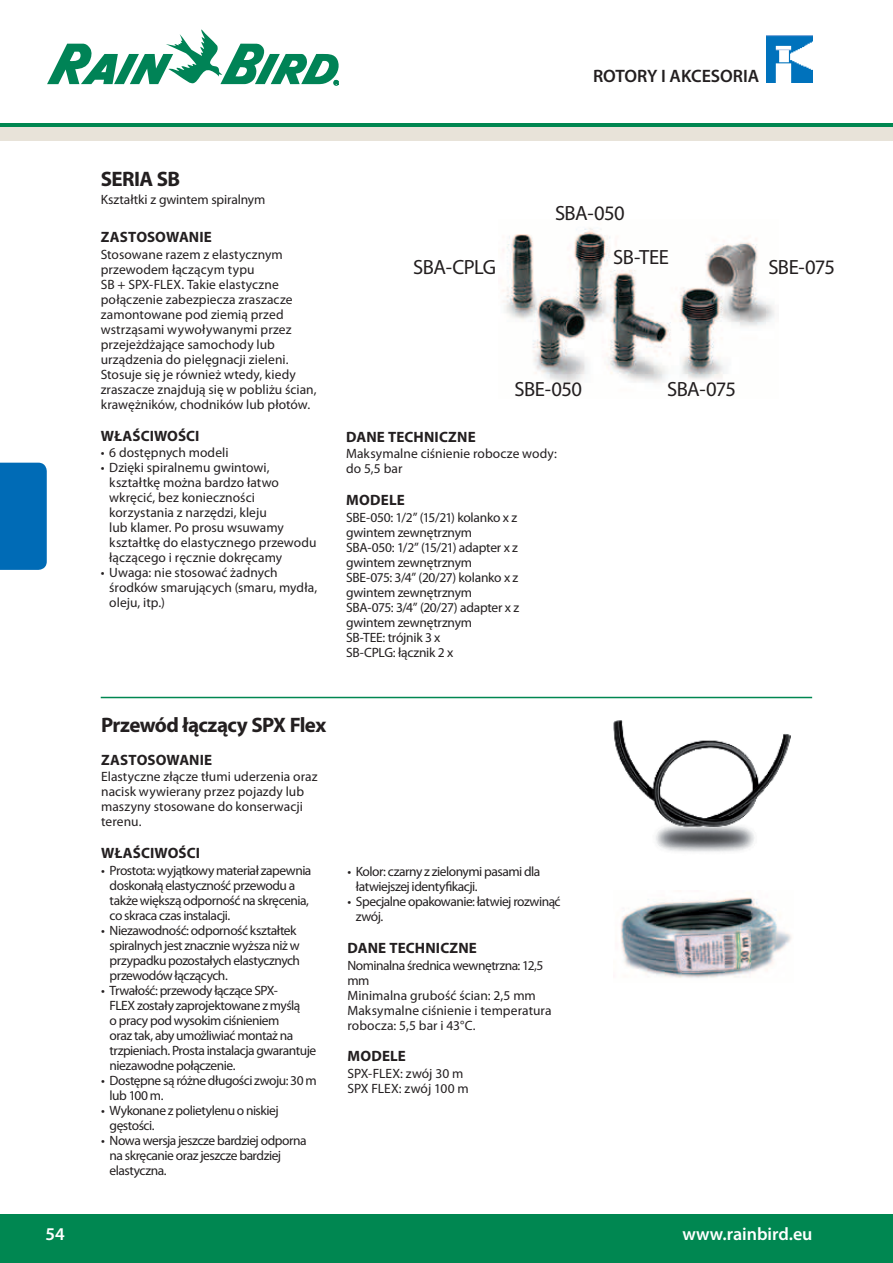
<style>
.page{position:relative;width:893px;height:1263px;background:#fff}
.page>*{position:absolute;margin:0;border:0;box-sizing:border-box;transform-origin:0 0}
.t1{font:700 21px "Myriad Pro";letter-spacing:-.03em;color:#231f20}
.t2{font:20.7px "Myriad Pro";letter-spacing:-.03em;color:#231f20}
.t3{font:600 18px "Myriad Pro";color:#fff}
.t4{font:600 18px "Myriad Pro";color:#231f20}
.t5{font:700 15px "Myriad Pro";letter-spacing:.005em;color:#231f20}
.t6{font:13.5px/15px "Myriad Pro";letter-spacing:-.01em;color:#231f20}
.t7{font:13.5px/15px "Myriad Pro";letter-spacing:-.035em;color:#231f20}
.t8{font:13.5px/15px "Myriad Pro";letter-spacing:-.04em;color:#231f20}
</style>
<div class="page">
<img style="left:766px;top:35px;width:46px;height:47px">
<svg style="left:47px;top:29px;width:292px;height:57px"></svg>
<div style="left:0;top:123px;width:893px;height:5px;background:#008751"></div>
<div style="left:0;top:127px;width:893px;height:14px;background:#e8e3d9"></div>
<div style="left:0;top:1215px;width:893px;height:48px;background:#008751"></div>
<div style="left:0;top:463px;width:47px;height:107px;background:#006bb6"></div>
<hr style="left:101px;top:697px;width:711px;height:1px;background:#008751">
<img style="left:613px;top:720px;width:178px;height:132px">
<img style="left:621px;top:897px;width:171px;height:81px">
<img style="left:502px;top:228px;width:273px;height:157px">
<h3 class="t3" style="left:45px;top:1223px;width:21px">54</h3>
<h3 class="t4" style="left:593px;top:65px;width:168px">ROTORY I AKCESORIA</h3>
<h1 class="t1" style="left:101px;top:165px;width:81px">SERIA SB</h1>
<p class="t6" style="left:101px;top:192px;width:166px">Kształtki z gwintem spiralnym</p>
<p class="t5" style="left:101px;top:227px;width:112px">ZASTOSOWANIE</p>
<p class="t6" style="left:101px;top:246px;width:217px">Stosowane razem z elastycznym przewodem łączącym typu<br>SB + SPX-FLEX. Takie elastyczne połączenie zabezpiecza zraszacze zamontowane pod ziemią przed wstrząsami wywoływanymi przez przejeżdżające samochody lub urządzenia do pielęgnacji zieleni.<br>Stosuje się je również wtedy, kiedy zraszacze znajdują się w pobliżu ścian, krawężników, chodników lub płotów.</p>
<p class="t5" style="left:101px;top:426px;width:100px">WŁAŚCIWOŚCI</p>
<p class="t6" style="left:101px;top:445px;width:129px">• 6 dostępnych modeli</p>
<p class="t6" style="left:109px;top:460px;width:209px;text-indent:-8px">• Dzięki spiralnemu gwintowi, kształtkę można bardzo łatwo wkręcić, bez konieczności korzystania z narzędzi, kleju<br>lub klamer. Po prosu wsuwamy kształtkę do elastycznego przewodu łączącego i ręcznie dokręcamy</p>
<p class="t6" style="left:109px;top:565px;width:209px;text-indent:-8px">• Uwaga: nie stosować żadnych środków smarujących (smaru, mydła, oleju, itp.)</p>
<h2 class="t2" style="left:413px;top:255px;width:84px">SBA-CPLG</h2>
<h2 class="t2" style="left:555px;top:200px;width:71px">SBA-050</h2>
<h2 class="t2" style="left:613px;top:244px;width:57px">SB-TEE</h2>
<h2 class="t2" style="left:514px;top:376px;width:69px">SBE-050</h2>
<h2 class="t2" style="left:667px;top:376px;width:70px">SBA-075</h2>
<p class="t5" style="left:346px;top:427px;width:131px">DANE TECHNICZNE</p>
<p class="t6" style="left:346px;top:446px;width:212px">Maksymalne ciśnienie robocze wody: do 5,5 bar</p>
<p class="t5" style="left:346px;top:490px;width:60px">MODELE</p>
<p class="t6" style="left:346px;top:510px;width:175px">SBE-050: 1/2” (15/21) kolanko x z gwintem zewnętrznym<br>SBA-050: 1/2” (15/21) adapter x z gwintem zewnętrznym<br>SBE-075: 3/4” (20/27) kolanko x z gwintem zewnętrznym<br>SBA-075: 3/4” (20/27) adapter x z gwintem zewnętrznym<br>SB-TEE: trójnik 3 x<br>SB-CPLG: łącznik 2 x</p>
<h2 class="t2" style="left:768px;top:255px;width:68px">SBE-075</h2>
<h1 class="t1" style="left:101px;top:711px;width:227px">Przewód łączący SPX Flex</h1>
<p class="t5" style="left:101px;top:750px;width:112px">ZASTOSOWANIE</p>
<p class="t6" style="left:101px;top:769px;width:218px">Elastyczne złącze tłumi uderzenia oraz nacisk wywierany przez pojazdy lub maszyny stosowane do konserwacji terenu.</p>
<p class="t5" style="left:101px;top:843px;width:100px">WŁAŚCIWOŚCI</p>
<p class="t7" style="left:110px;top:863px;width:203px;text-indent:-8px">• Prostota: wyjątkowy materiał zapewnia doskonałą elastyczność przewodu a także większą odporność na skręcenia, co skraca czas instalacji.</p>
<p class="t7" style="left:110px;top:923px;width:192px;text-indent:-8px">• Niezawodność: odporność kształtek spiralnych jest znacznie wyższa niż w przypadku pozostałych elastycznych przewodów łączących.</p>
<p class="t7" style="left:110px;top:983px;width:208px;text-indent:-8px">• Trwałość: przewody łączące SPX-<br>FLEX zostały zaprojektowane z myślą<br>o pracy pod wysokim ciśnieniem<br>oraz tak, aby umożliwiać montaż na trzpieniach. Prosta instalacja gwarantuje niezawodne połączenie.</p>
<p class="t7" style="left:110px;top:1072px;width:208px;text-indent:-8px">• Dostępne są różne długości zwoju: 30 m lub 100 m.</p>
<p class="t7" style="left:110px;top:1102px;width:171px;text-indent:-8px">• Wykonane z polietylenu o niskiej gęstości.</p>
<p class="t7" style="left:110px;top:1132px;width:198px;text-indent:-8px">• Nowa wersja jeszcze bardziej odporna na skręcanie oraz jeszcze bardziej elastyczna.</p>
<p class="t7" style="left:356px;top:864px;width:186px;text-indent:-8px">• Kolor: czarny z zielonymi pasami dla łatwiejszej identyfikacji.</p>
<p class="t8" style="left:356px;top:894px;width:206px;text-indent:-8px">• Specjalne opakowanie: łatwiej rozwinąć zwój.</p>
<p class="t5" style="left:348px;top:938px;width:131px">DANE TECHNICZNE</p>
<p class="t6" style="left:347px;top:957px;width:206px">Nominalna średnica wewnętrzna: 12,5 mm<br>Minimalna grubość ścian: 2,5 mm<br>Maksymalne ciśnienie i temperatura robocza: 5,5 bar i 43°C.</p>
<p class="t5" style="left:348px;top:1046px;width:60px">MODELE</p>
<p class="t6" style="left:347px;top:1066px;width:123px">SPX-FLEX: zwój 30 m<br>SPX FLEX: zwój 100 m</p>
<h3 class="t3" style="left:682px;top:1220px;width:132px">www.rainbird.eu</h3>
</div>
